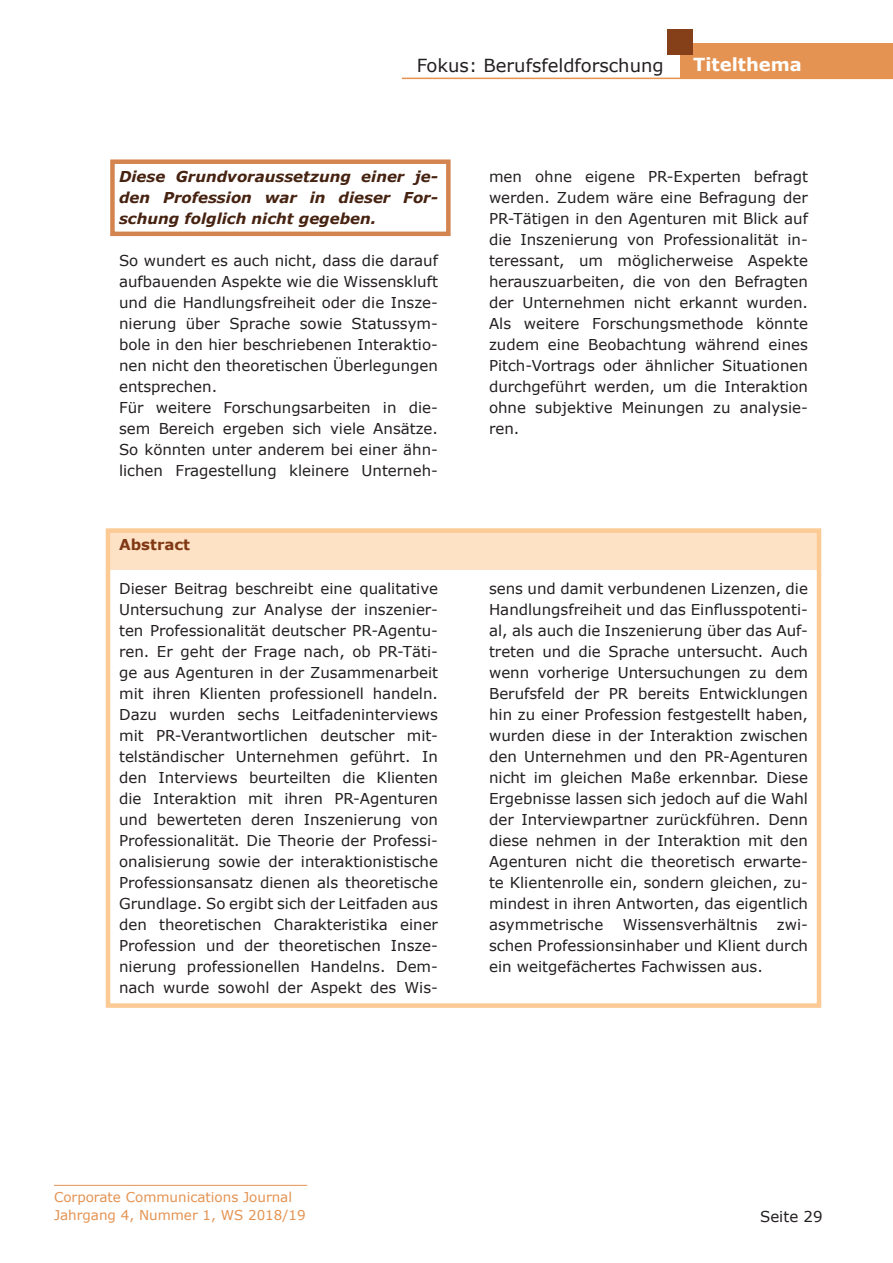
<style>
.page{position:relative;width:893px;height:1263px;background:#fff}
.page>*{position:absolute;margin:0;border:0;box-sizing:border-box;transform-origin:0 0}
.t1{font:18px "Verdana";color:#231f20}
.t2{font:700 18px "Verdana";color:#fff}
.t3{font:15px/21px "Verdana";color:#231f20;text-align:justify}
.t4{font:italic 700 15px/21px "Verdana";color:#462211;text-align:justify}
.t5{font:700 15px "Verdana";color:#803914}
.t6{font:13.5px/18px "Verdana";color:#e49352}
</style>
<div class="page">
<hr style="left:54px;top:1185px;width:253px;height:1px;background:#e49352">
<div style="left:680px;top:44px;width:213px;height:34px;background:#e49352"></div>
<hr style="left:402px;top:78px;width:491px;height:1px;background:#e49352">
<div style="left:668px;top:29px;width:25px;height:26px;background:#85401a"></div>
<div style="left:110px;top:159px;width:341px;height:77px;border:4px solid #d4844f"></div>
<div style="left:106px;top:528px;width:715px;height:480px;border:4px solid #fcca95"></div>
<svg style="left:107px;top:529px;width:710px;height:41px;background:#fcdfc1"></svg>
<p class="t1" style="left:417px;top:54px;width:248px">Fokus: Berufsfeldforschung</p>
<p class="t2" style="left:693px;top:53px;width:110px">Titelthema</p>
<p class="t4" style="left:119px;top:166px;width:320px">Diese Grundvoraussetzung einer je&shy;den Profession war in dieser For&shy;schung folglich nicht gegeben.</p>
<p class="t3" style="left:119px;top:250px;width:320px;text-align:left">So wundert es auch nicht, dass die darauf aufbauenden Aspekte wie die Wissenskluft und die Handlungsfreiheit oder die Insze&shy;nierung über Sprache sowie Statussym&shy;bole in den hier beschriebenen Interaktio&shy;nen nicht den theoretischen Überlegungen entsprechen.<br>Für weitere Forschungsarbeiten in die&shy;sem Bereich ergeben sich viele Ansätze.<br>So könnten unter anderem bei einer ähn&shy;lichen Fragestellung kleinere Unterneh-</p>
<p class="t5" style="left:119px;top:535px;width:72px">Abstract</p>
<p class="t3" style="left:489px;top:166px;width:320px">men ohne eigene PR-Experten befragt werden. Zudem wäre eine Befragung der PR-Tätigen in den Agenturen mit Blick auf die Inszenierung von Professionalität in&shy;teressant, um möglicherweise Aspekte herauszuarbeiten, die von den Befragten der Unternehmen nicht erkannt wurden.<br>Als weitere Forschungsmethode könnte zudem eine Beobachtung während eines Pitch-Vortrags oder ähnlicher Situationen durchgeführt werden, um die Interaktion ohne subjektive Meinungen zu analysie&shy;ren.</p>
<p class="t3" style="left:119px;top:578px;width:320px">Dieser Beitrag beschreibt eine qualitative Untersuchung zur Analyse der inszenier&shy;ten Professionalität deutscher PR-Agentu&shy;ren. Er geht der Frage nach, ob PR-Täti&shy;ge aus Agenturen in der Zusammenarbeit mit ihren Klienten professionell handeln.<br>Dazu wurden sechs Leitfadeninterviews mit PR-Verantwortlichen deutscher mit&shy;telständischer Unternehmen geführt. In den Interviews beurteilten die Klienten die Interaktion mit ihren PR-Agenturen und bewerteten deren Inszenierung von Professionalität. Die Theorie der Professi&shy;onalisierung sowie der interaktionistische Professionsansatz dienen als theoretische Grundlage. So ergibt sich der Leitfaden aus den theoretischen Charakteristika einer Profession und der theoretischen Insze&shy;nierung professionellen Handelns. Dem&shy;nach wurde sowohl der Aspekt des Wis-</p>
<p class="t3" style="left:489px;top:578px;width:320px">sens und damit verbundenen Lizenzen, die Handlungsfreiheit und das Einflusspotenti&shy;al, als auch die Inszenierung über das Auf&shy;treten und die Sprache untersucht. Auch wenn vorherige Untersuchungen zu dem Berufsfeld der PR bereits Entwicklungen hin zu einer Profession festgestellt haben, wurden diese in der Interaktion zwischen den Unternehmen und den PR-Agenturen nicht im gleichen Maße erkennbar. Diese Ergebnisse lassen sich jedoch auf die Wahl der Interviewpartner zurückführen. Denn diese nehmen in der Interaktion mit den Agenturen nicht die theoretisch erwarte&shy;te Klientenrolle ein, sondern gleichen, zu&shy;mindest in ihren Antworten, das eigentlich asymmetrische</p>
<p class="t3" style="left:623px;top:914px;width:136px">Wissensverhältnis</p>
<p class="t3" style="left:489px;top:914px;width:320px;text-indent:288px">zwi&shy;schen Professionsinhaber und Klient durch ein weitgefächertes Fachwissen aus.</p>
<p class="t6" style="left:54px;top:1188px;width:253px">Corporate Communications Journal<br>Jahrgang 4, Nummer 1, WS 2018/19</p>
<p class="t3" style="left:760px;top:1206px;width:64px">Seite 29</p>
</div>
